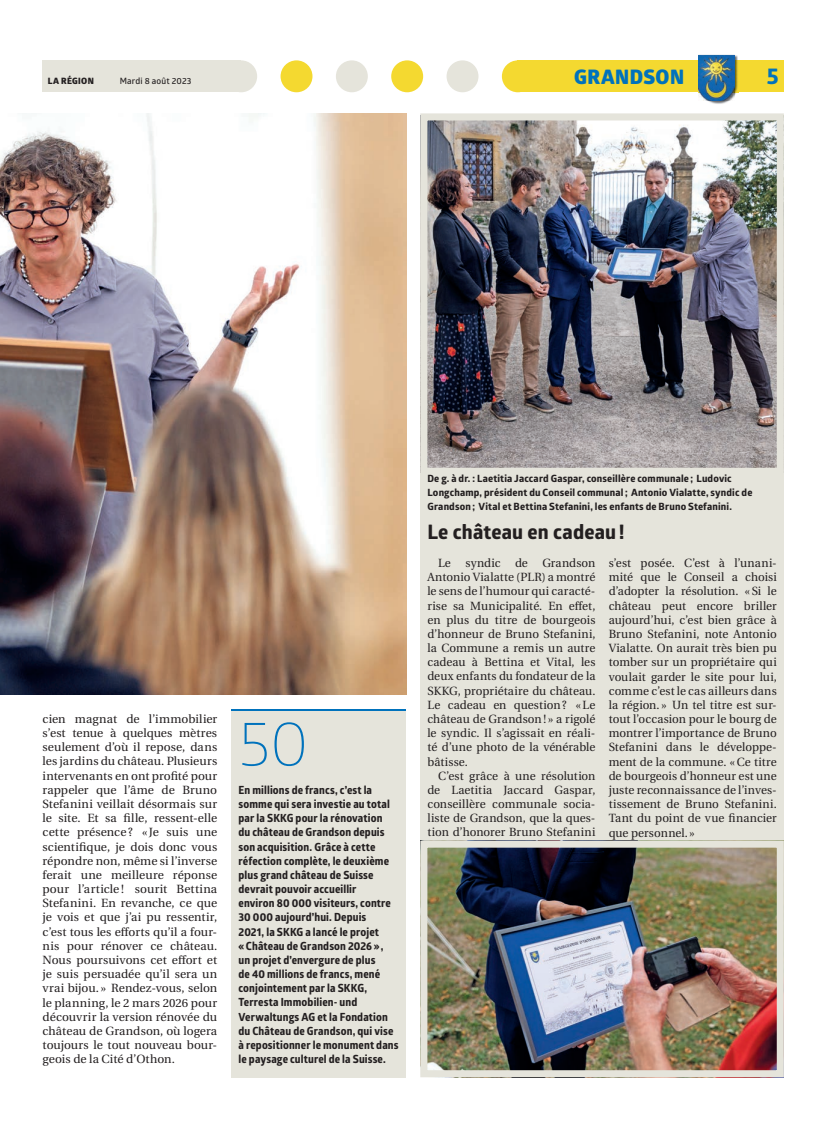
<style>
.page{position:relative;width:830px;height:1134px;background:#fff}
.page>*{position:absolute;margin:0;border:0;box-sizing:border-box;transform-origin:0 0}
.t1{font:300 62.5px "Glober";color:#0072bc}
.t2{font:700 22.5px "Globerx";color:#0072bc}
.t3{font:700 20px "Globerx";letter-spacing:.01em;color:#231f20}
.t4{font:800 20px "Glober";letter-spacing:.02em;color:#0072bc}
.t5{font:11.88px/14.1px "Heuristica";color:#231f20;text-align:justify}
.t6{font:700 11.25px/14.1px "Globerx";letter-spacing:.015em;color:#231f20;scale:.94 1}
.t7{font:700 10px/14.1px "Globerx";letter-spacing:.015em;color:#231f20}
.t8{font:600 8.75px "Glober";letter-spacing:.02em;color:#231f20}
.t9{font:800 8.75px "Glober";letter-spacing:.04em;color:#231f20}
</style>
<div class="page">
<div style="left:446px;top:60px;width:32px;height:32px;background:#e5e4db;border-radius:50%"></div>
<div style="left:336px;top:60px;width:31px;height:32px;background:#e5e4db;border-radius:50%"></div>
<div style="left:225px;top:60px;width:32px;height:32px;background:#e5e4db;border-radius:50%"></div>
<div style="left:501px;top:60px;width:32px;height:32px;background:#f4d930;border-radius:50%"></div>
<div style="left:391px;top:60px;width:32px;height:32px;background:#f4d930;border-radius:50%"></div>
<div style="left:280px;top:60px;width:32px;height:32px;background:#f4d930;border-radius:50%"></div>
<div style="left:43px;top:60px;width:198px;height:32px;background:#e5e4db"></div>
<div style="left:517px;top:60px;width:266px;height:32px;background:#f4d930"></div>
<img style="left:708px;top:55px;width:29px;height:49px">
<img style="left:734px;top:60px;width:3px;height:32px">
<img style="left:698px;top:55px;width:36px;height:46px">
<img style="left:698px;top:60px;width:1px;height:32px">
<img style="left:0;top:113px;width:406px;height:581px">
<div style="left:420px;top:468px;width:363px;height:609px;background:#e5e4db"></div>
<img style="left:420px;top:113px;width:363px;height:360px">
<div style="left:231px;top:709px;width:175px;height:368px;background:#e5e4db"></div>
<hr style="left:231px;top:709px;width:175px;height:2px;background:#0072bc">
<img style="left:420px;top:840px;width:363px;height:237px">
<p class="t9" style="left:48px;top:75px;width:47px">LA RÉGION</p>
<p class="t8" style="left:120px;top:75px;width:73px">Mardi 8 août 2023</p>
<h3 class="t4" style="left:573px;top:62px;width:111px">GRANDSON</h3>
<h2 class="t2" style="left:766px;top:60px;width:13px">5</h2>
<p class="t5" style="left:43px;top:712px;width:176px">cien magnat de l’immobilier s’est tenue à quelques mètres seulement d’où il repose, dans les jardins du château. Plusieurs intervenants en ont profité pour rappeler que l’âme de Bruno Stefanini veillait désormais sur le site. Et sa fille, ressent-elle cette présence ? « Je suis une scientifique, je dois donc vous répondre non, même si l’inverse ferait une meilleure réponse pour l’article ! sourit Bettina Stefanini. En revanche, ce que je vois et que j’ai pu ressentir, c’est tous les efforts qu’il a four&shy;nis pour rénover ce château.<br>Nous poursuivons cet effort et je suis persuadée qu’il sera un vrai bijou. » Rendez-vous, selon le planning, le 2 mars 2026 pour découvrir la version rénovée du château de Grandson, où logera toujours le tout nouveau bour&shy;geois de la Cité d’Othon.</p>
<h1 class="t1" style="left:238px;top:700px;width:71px">50</h1>
<p class="t6" style="left:238px;top:783px;width:172px">En millions de francs, c’est la somme qui sera investie au total par la SKKG pour la rénovation<br>du château de Grandson depuis son acquisition. Grâce à cette réfection complète, le deuxième plus grand château de Suisse devrait pouvoir accueillir<br>environ 80 000 visiteurs, contre<br>30 000 aujourd’hui. Depuis<br>2021, la SKKG a lancé le projet<br>« Château de Grandson 2026 » ,<br>un projet d’envergure de plus<br>de 40 millions de francs, mené conjointement par la SKKG,<br>Terresta Immobilien- und<br>Verwaltungs AG et la Fondation du Château de Grandson, qui vise à repositionner le monument dans le paysage culturel de la Suisse.</p>
<p class="t7" style="left:427px;top:471px;width:326px">De g. à dr. : Laetitia Jaccard Gaspar, conseillère communale ; Ludovic<br>Longchamp, président du Conseil communal ; Antonio Vialatte, syndic de<br>Grandson ; Vital et Bettina Stefanini, les enfants de Bruno Stefanini.</p>
<h3 class="t3" style="left:427px;top:518px;width:199px">Le château en cadeau !</h3>
<p class="t5" style="left:427px;top:556px;width:169px;text-indent:11px">Le syndic de Grandson Antonio Vialatte (PLR) a montré le sens de l’humour qui caracté&shy;rise sa Municipalité. En effet, en plus du titre de bourgeois d’honneur de Bruno Stefanini, la Commune a remis un autre cadeau à Bettina et Vital, les deux enfants du fondateur de la SKKG, propriétaire du château.<br>Le cadeau en question ? « Le château de Grandson ! » a rigolé le syndic. Il s’agissait en réali&shy;té d’une photo de la vénérable bâtisse.</p>
<p class="t5" style="left:427px;top:769px;width:169px;text-indent:11px">C’est grâce à une résolution de Laetitia Jaccard Gaspar, conseillère communale socia&shy;liste de Grandson, que la ques&shy;tion d’honorer Bruno Stefanini</p>
<p class="t5" style="left:608px;top:556px;width:169px">s’est posée. C’est à l’unani&shy;mité que le Conseil a choisi d’adopter la résolution. « Si le château peut encore briller aujourd’hui, c’est bien grâce à Bruno Stefanini, note Antonio Vialatte. On aurait très bien pu tomber sur un propriétaire qui voulait garder le site pour lui, comme c’est le cas ailleurs dans la région. » Un tel titre est sur&shy;tout l’occasion pour le bourg de montrer l’importance de Bruno Stefanini dans le développe&shy;ment de la commune. « Ce titre de bourgeois d’honneur est une juste reconnaissance de l’inves&shy;tissement de Bruno Stefanini.<br>Tant du point de vue financier que personnel. »</p>
</div>
